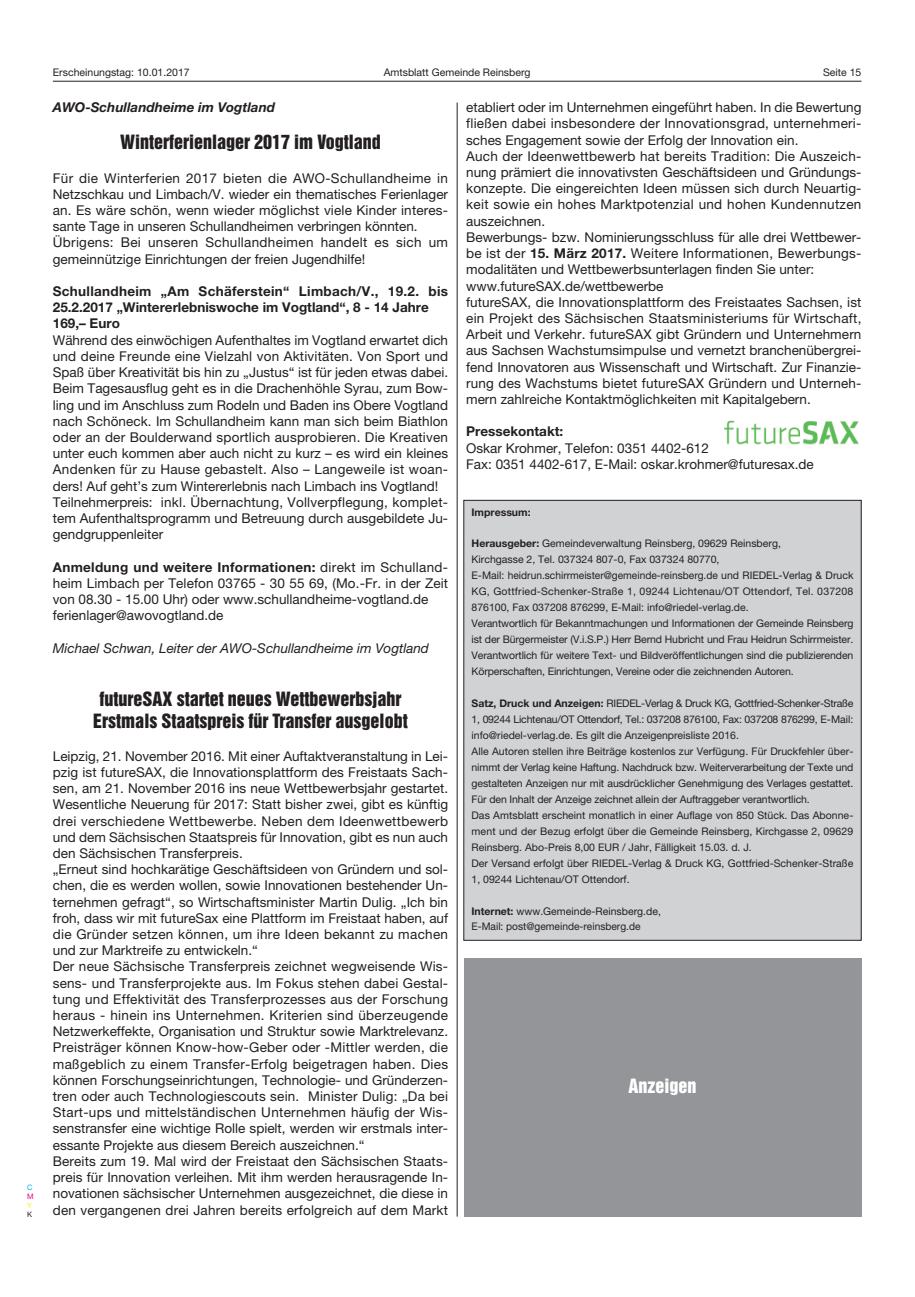
<style>
.page{position:relative;width:915px;height:1297px;background:#fff}
.page>*{position:absolute;margin:0;border:0;box-sizing:border-box;transform-origin:0 0}
.t1{font:18px/21.6px "Helvetica Inserat";color:#231f20;text-align:center}
.t2{font:18px "Helvetica Inserat";color:#fff}
.t3{font:13.5px/16.2px "Helvetica Neue";color:#231f20}
.t4{font:700 13.5px/16.2px "Helvetica Neue";color:#231f20}
.t5{font:italic 13.5px "Helvetica Neue";color:#231f20}
.t6{font:italic 700 13.5px "Helvetica Neue";color:#231f20}
.t7{font:10.5px/15.9px "Helvetica Neue";color:#231f20}
.t8{font:700 10.5px "Helvetica Neue";color:#231f20}
.t9{font:7.5px "Helvetica Neue";color:#00adef}
.t10{font:7.5px "Helvetica Neue";color:#ec008c}
.t11{font:7.5px "Helvetica Neue";color:#fff200}
.t12{font:7.5px "Helvetica Neue";color:#231f20}
.s1{font-weight:700}
</style>
<div class="page">
<hr style="left:53px;top:81px;width:808px;height:1px;background:#231f20">
<hr style="left:456px;top:102px;width:1px;height:1114px;background:#231f20">
<img style="left:724px;top:420px;width:135px;height:25px">
<div style="left:463px;top:500px;width:397px;height:440px;background:#d1d2d4"></div>
<div style="left:463px;top:958px;width:398px;height:258px;background:#939598"></div>
<p class="t9" style="left:27px;top:1184px;width:7px">C</p>
<p class="t10" style="left:27px;top:1193px;width:8px">M</p>
<p class="t11" style="left:27px;top:1202px;width:6px">Y</p>
<p class="t12" style="left:27px;top:1211px;width:7px">K</p>
<p class="t7" style="left:53px;top:65px;width:138px">Erscheinungstag: 10.01.2017</p>
<p class="t7" style="left:383px;top:65px;width:148px">Amtsblatt Gemeinde Reinsberg</p>
<p class="t7" style="left:822px;top:65px;width:40px">Seite 15</p>
<p class="t6" style="left:53px;top:102px;width:224px">AWO-Schullandheime im Vogtland</p>
<h1 class="t1" style="left:120px;top:132px;width:262px">Winterferienlager 2017 im Vogtland</h1>
<p class="t3" style="left:53px;top:171px;width:396px">Für die Winterferien 2017 bieten die AWO-Schullandheime in Netzschkau und Limbach/V. wieder ein thematisches Ferienlager an. Es wäre schön, wenn wieder möglichst viele Kinder interes&shy;sante Tage in unseren Schullandheimen verbringen könnten.<br>Übrigens: Bei unseren Schullandheimen handelt es sich um gemeinnützige Einrichtungen der freien Jugendhilfe!</p>
<p class="t4" style="left:53px;top:284px;width:396px">Schullandheim „Am Schäferstein“ Limbach/V., 19.2. bis<br>25.2.2017 „Wintererlebniswoche im Vogtland“, 8 - 14 Jahre<br>169,– Euro</p>
<p class="t3" style="left:53px;top:333px;width:396px">Während des einwöchigen Aufenthaltes im Vogtland erwartet dich und deine Freunde eine Vielzahl von Aktivitäten. Von Sport und Spaß über Kreativität bis hin zu „Justus“ ist für jeden etwas dabei.<br>Beim Tagesausflug geht es in die Drachenhöhle Syrau, zum Bow&shy;ling und im Anschluss zum Rodeln und Baden ins Obere Vogtland nach Schöneck. Im Schullandheim kann man sich beim Biathlon oder an der Boulderwand sportlich ausprobieren. Die Kreativen unter euch kommen aber auch nicht zu kurz – es wird ein kleines Andenken für zu Hause gebastelt. Also – Langeweile ist woan&shy;ders! Auf geht’s zum Wintererlebnis nach Limbach ins Vogtland!<br>Teilnehmerpreis: inkl. Übernachtung, Vollverpflegung, komplet&shy;tem Aufenthaltsprogramm und Betreuung durch ausgebildete Ju&shy;gendgruppenleiter</p>
<p class="t3" style="left:53px;top:560px;width:396px"><span class="s1">Anmeldung und weitere Informationen:</span> direkt im Schulland&shy;heim Limbach per Telefon 03765 - 30 55 69, (Mo.-Fr. in der Zeit von 08.30 - 15.00 Uhr) oder www.schullandheime-vogtland.de ferienlager@awovogtland.de</p>
<p class="t5" style="left:53px;top:643px;width:377px">Michael Schwan, Leiter der AWO-Schullandheime im Vogtland</p>
<h1 class="t1" style="left:93px;top:689px;width:316px">futureSAX startet neues Wettbewerbsjahr<br>Erstmals Staatspreis für Transfer ausgelobt</h1>
<p class="t3" style="left:53px;top:749px;width:396px">Leipzig, 21. November 2016. Mit einer Auftaktveranstaltung in Lei&shy;pzig ist futureSAX, die Innovationsplattform des Freistaats Sach&shy;sen, am 21. November 2016 ins neue Wettbewerbsjahr gestartet.<br>Wesentliche Neuerung für 2017: Statt bisher zwei, gibt es künftig drei verschiedene Wettbewerbe. Neben dem Ideenwettbewerb und dem Sächsischen Staatspreis für Innovation, gibt es nun auch den Sächsischen Transferpreis.<br>„Erneut sind hochkarätige Geschäftsideen von Gründern und sol&shy;chen, die es werden wollen, sowie Innovationen bestehender Un&shy;ternehmen gefragt“, so Wirtschaftsminister Martin Dulig. „Ich bin froh, dass wir mit futureSax eine Plattform im Freistaat haben, auf die Gründer setzen können, um ihre Ideen bekannt zu machen und zur Marktreife zu entwickeln.“<br>Der neue Sächsische Transferpreis zeichnet wegweisende Wis&shy;sens- und Transferprojekte aus. Im Fokus stehen dabei Gestal&shy;tung und Effektivität des Transferprozesses aus der Forschung heraus - hinein ins Unternehmen. Kriterien sind überzeugende Netzwerkeffekte, Organisation und Struktur sowie Marktrelevanz.<br>Preisträger können Know-how-Geber oder -Mittler werden, die maßgeblich zu einem Transfer-Erfolg beigetragen haben. Dies können Forschungseinrichtungen, Technologie- und Gründerzen&shy;tren oder auch Technologiescouts sein. Minister Dulig: „Da bei Start-ups und mittelständischen Unternehmen häufig der Wis&shy;senstransfer eine wichtige Rolle spielt, werden wir erstmals inter&shy;essante Projekte aus diesem Bereich auszeichnen.“<br>Bereits zum 19. Mal wird der Freistaat den Sächsischen Staats&shy;preis für Innovation verleihen. Mit ihm werden herausragende In&shy;novationen sächsischer Unternehmen ausgezeichnet, die diese in den vergangenen drei Jahren bereits erfolgreich auf dem Markt</p>
<p class="t3" style="left:466px;top:101px;width:396px">etabliert oder im Unternehmen eingeführt haben. In die Bewertung fließen dabei insbesondere der Innovationsgrad, unternehmeri&shy;sches Engagement sowie der Erfolg der Innovation ein.<br>Auch der Ideenwettbewerb hat bereits Tradition: Die Auszeich&shy;nung prämiert die innovativsten Geschäftsideen und Gründungs&shy;konzepte. Die eingereichten Ideen müssen sich durch Neuartig&shy;keit sowie ein hohes Marktpotenzial und hohen Kundennutzen auszeichnen.<br>Bewerbungs- bzw. Nominierungsschluss für alle drei Wettbewer&shy;be ist der <span class="s1">15. März 2017.</span> Weitere Informationen, Bewerbungs&shy;modalitäten und Wettbewerbsunterlagen finden Sie unter: www.futureSAX.de/wettbewerbe<br>futureSAX, die Innovationsplattform des Freistaates Sachsen, ist ein Projekt des Sächsischen Staatsministeriums für Wirtschaft, Arbeit und Verkehr. futureSAX gibt Gründern und Unternehmern aus Sachsen Wachstumsimpulse und vernetzt branchenübergrei&shy;fend Innovatoren aus Wissenschaft und Wirtschaft. Zur Finanzie&shy;rung des Wachstums bietet futureSAX Gründern und Unterneh&shy;mern zahlreiche Kontaktmöglichkeiten mit Kapitalgebern.</p>
<p class="t4" style="left:466px;top:425px;width:98px">Pressekontakt:</p>
<p class="t3" style="left:466px;top:441px;width:349px">Oskar Krohmer, Telefon: 0351 4402-612<br>Fax: 0351 4402-617, E-Mail: oskar.krohmer@futuresax.de</p>
<p class="t8" style="left:471px;top:508px;width:61px">Impressum:</p>
<p class="t7" style="left:471px;top:537px;width:383px"><span class="s1">Herausgeber:</span> Gemeindeverwaltung Reinsberg, 09629 Reinsberg,<br>Kirchgasse 2, Tel. 037324 807-0, Fax 037324 80770,<br>E-Mail: heidrun.schirrmeister@gemeinde-reinsberg.de und RIEDEL-Verlag &amp; Druck KG, Gottfried-Schenker-Straße 1, 09244 Lichtenau/OT Ottendorf, Tel. 037208<br>876100, Fax 037208 876299, E-Mail: info@riedel-verlag.de.<br>Verantwortlich für Bekanntmachungen und Informationen der Gemeinde Reinsberg ist der Bürgermeister (V.i.S.P.) Herr Bernd Hubricht und Frau Heidrun Schirrmeister.<br>Verantwortlich für weitere Text- und Bildveröffentlichungen sind die publizierenden Körperschaften, Einrichtungen, Vereine oder die zeichnenden Autoren.</p>
<p class="t7" style="left:471px;top:696px;width:383px"><span class="s1">Satz, Druck und Anzeigen:</span> RIEDEL-Verlag &amp; Druck KG, Gottfried-Schenker-Straße 1, 09244 Lichtenau/OT Ottendorf, Tel.: 037208 876100, Fax: 037208 876299, E-Mail: info@riedel-verlag.de. Es gilt die Anzeigenpreisliste 2016.<br>Alle Autoren stellen ihre Beiträge kostenlos zur Verfügung. Für Druckfehler über&shy;nimmt der Verlag keine Haftung. Nachdruck bzw. Weiterverarbeitung der Texte und gestalteten Anzeigen nur mit ausdrücklicher Genehmigung des Verlages gestattet.<br>Für den Inhalt der Anzeige zeichnet allein der Auftraggeber verantwortlich.<br>Das Amtsblatt erscheint monatlich in einer Auflage von 850 Stück. Das Abonne&shy;ment und der Bezug erfolgt über die Gemeinde Reinsberg, Kirchgasse 2, 09629<br>Reinsberg. Abo-Preis 8,00 EUR / Jahr, Fälligkeit 15.03. d. J.<br>Der Versand erfolgt über RIEDEL-Verlag &amp; Druck KG, Gottfried-Schenker-Straße 1, 09244 Lichtenau/OT Ottendorf.</p>
<p class="t7" style="left:471px;top:904px;width:191px"><span class="s1">Internet:</span> www.Gemeinde-Reinsberg.de,<br>E-Mail: post@gemeinde-reinsberg.de</p>
<h1 class="t2" style="left:628px;top:1079px;width:69px">Anzeigen</h1>
</div>
